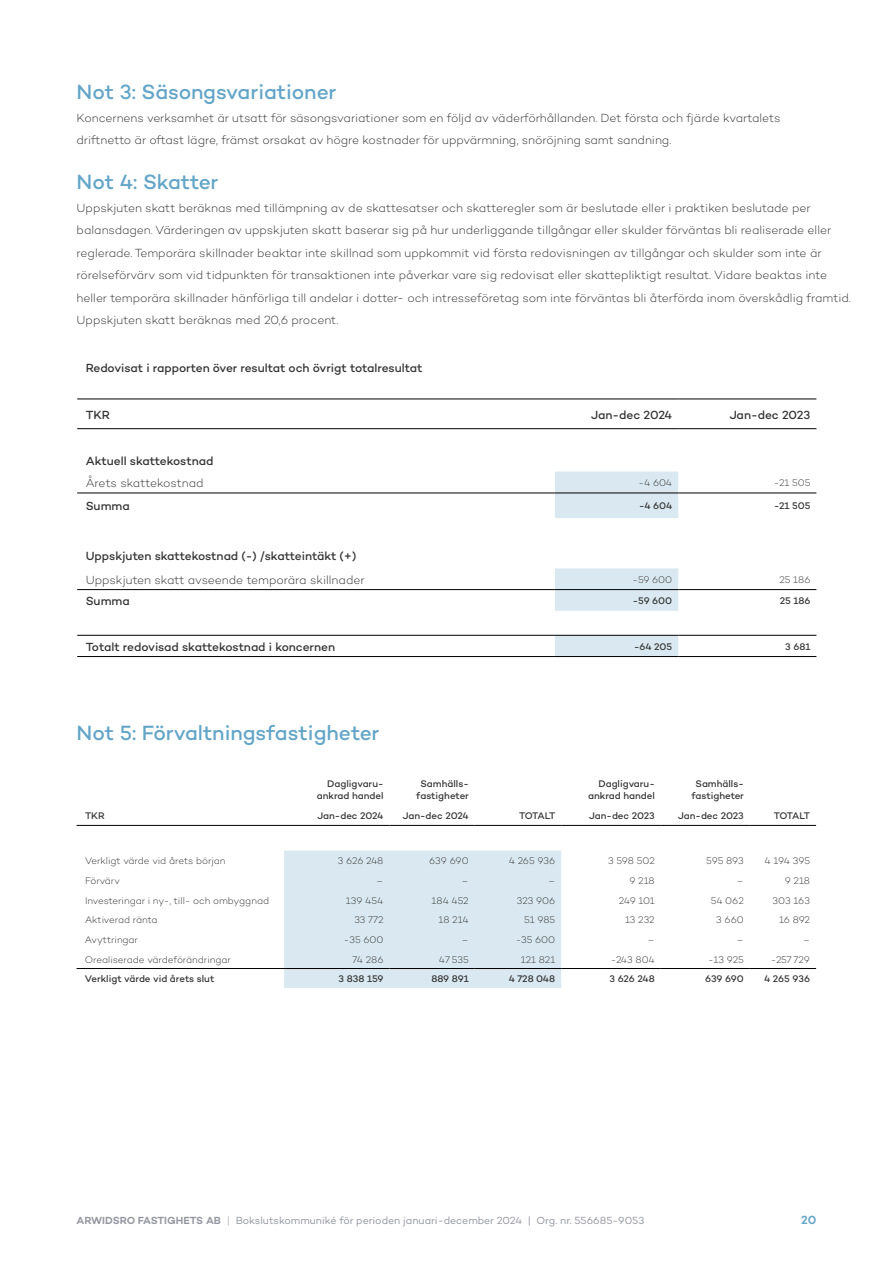
<style>
.page{position:relative;width:893px;height:1263px;background:#fff}
.page>*{position:absolute;margin:0;border:0;box-sizing:border-box;transform-origin:0 0}
.t1{font:500 21px "Campton";letter-spacing:-.005em;color:#63a5c8}
.t2{font:300 12px/22.5px "Campton";letter-spacing:-.005em;color:#333}
.t3{font:500 12px "Campton";letter-spacing:-.005em;color:#333}
.t4{font:600 12px "Campton";color:#63a5c8}
.t5{font:10.5px "Campton";color:#93959f}
.t6{font:300 9.75px "Campton";color:#333}
.t7{font:500 9.75px/11.7px "Campton";color:#333;text-align:right}
.s1{font-weight:600}
.s2{font-weight:300}
</style>
<div class="page">
<svg style="left:555px;top:471px;width:123px;height:185px"></svg>
<hr style="left:77px;top:399px;width:478px;height:1px;background:#000">
<hr style="left:555px;top:399px;width:123px;height:1px;background:#000">
<hr style="left:678px;top:399px;width:138px;height:1px;background:#000">
<hr style="left:77px;top:428px;width:478px;height:1px;background:#000">
<hr style="left:555px;top:428px;width:123px;height:1px;background:#000">
<hr style="left:678px;top:428px;width:138px;height:1px;background:#000">
<hr style="left:77px;top:493px;width:478px;height:1px;background:#000">
<hr style="left:555px;top:493px;width:123px;height:1px;background:#000">
<hr style="left:678px;top:493px;width:138px;height:1px;background:#000">
<hr style="left:77px;top:589px;width:478px;height:1px;background:#000">
<hr style="left:555px;top:589px;width:123px;height:1px;background:#000">
<hr style="left:678px;top:589px;width:138px;height:1px;background:#000">
<hr style="left:77px;top:635px;width:478px;height:1px;background:#000">
<hr style="left:555px;top:635px;width:123px;height:1px;background:#000">
<hr style="left:678px;top:635px;width:138px;height:1px;background:#000">
<hr style="left:77px;top:656px;width:478px;height:1px;background:#000">
<hr style="left:555px;top:656px;width:123px;height:1px;background:#000">
<hr style="left:678px;top:656px;width:138px;height:1px;background:#000">
<div style="left:284px;top:850px;width:277px;height:138px;background:#dae9f1"></div>
<hr style="left:77px;top:825px;width:207px;height:1px;background:#000">
<hr style="left:284px;top:825px;width:105px;height:1px;background:#000">
<hr style="left:389px;top:825px;width:86px;height:1px;background:#000">
<hr style="left:475px;top:825px;width:86px;height:1px;background:#000">
<hr style="left:561px;top:825px;width:100px;height:1px;background:#000">
<hr style="left:661px;top:825px;width:89px;height:1px;background:#000">
<hr style="left:750px;top:825px;width:66px;height:1px;background:#000">
<hr style="left:77px;top:968px;width:207px;height:1px;background:#000">
<hr style="left:284px;top:968px;width:105px;height:1px;background:#000">
<hr style="left:389px;top:968px;width:86px;height:1px;background:#000">
<hr style="left:475px;top:968px;width:86px;height:1px;background:#000">
<hr style="left:561px;top:968px;width:100px;height:1px;background:#000">
<hr style="left:661px;top:968px;width:89px;height:1px;background:#000">
<hr style="left:750px;top:968px;width:66px;height:1px;background:#000">
<h1 class="t1" style="left:77px;top:79px;width:261px">Not 3: Säsongsvariationer</h1>
<p class="t2" style="left:77px;top:106px;width:705px">Koncernens verksamhet är utsatt för säsongsvariationer som en följd av väderförhållanden. Det första och fjärde kvartalets driftnetto är oftast lägre, främst orsakat av högre kostnader för uppvärmning, snöröjning samt sandning.</p>
<h1 class="t1" style="left:77px;top:169px;width:143px">Not 4: Skatter</h1>
<p class="t2" style="left:77px;top:196px;width:776px">Uppskjuten skatt beräknas med tillämpning av de skattesatser och skatteregler som är beslutade eller i praktiken beslutade per balansdagen. Värderingen av uppskjuten skatt baserar sig på hur underliggande tillgångar eller skulder förväntas bli realiserade eller reglerade. Temporära skillnader beaktar inte skillnad som uppkommit vid första redovisningen av tillgångar och skulder som inte är rörelseförvärv som vid tidpunkten för transaktionen inte påverkar vare sig redovisat eller skattepliktigt resultat. Vidare beaktas inte heller temporära skillnader hänförliga till andelar i dotter- och intresseföretag som inte förväntas bli återförda inom överskådlig framtid.<br>Uppskjuten skatt beräknas med 20,6 procent.</p>
<p class="t3" style="left:86px;top:360px;width:338px">Redovisat i rapporten över resultat och övrigt totalresultat</p>
<p class="t3" style="left:86px;top:407px;width:26px">TKR</p>
<p class="t3" style="left:591px;top:407px;width:83px">Jan-dec 2024</p>
<p class="t3" style="left:730px;top:407px;width:82px">Jan-dec 2023</p>
<p class="t3" style="left:86px;top:454px;width:129px">Aktuell skattekostnad</p>
<p class="t2" style="left:86px;top:471px;width:119px">Årets skattekostnad</p>
<p class="t6" style="left:639px;top:477px;width:35px">-4 604</p>
<p class="t6" style="left:774px;top:477px;width:38px">-21 505</p>
<p class="t3" style="left:86px;top:498px;width:46px">Summa</p>
<p class="t7" style="left:639px;top:500px;width:35px">-4 604</p>
<p class="t7" style="left:774px;top:500px;width:38px">-21 505</p>
<p class="t3" style="left:86px;top:549px;width:272px">Uppskjuten skattekostnad (-) /skatteintäkt (+)</p>
<p class="t2" style="left:86px;top:568px;width:280px">Uppskjuten skatt avseende temporära skillnader</p>
<p class="t6" style="left:632px;top:573px;width:41px">-59 600</p>
<p class="t6" style="left:780px;top:573px;width:32px">25 186</p>
<p class="t3" style="left:86px;top:593px;width:46px">Summa</p>
<p class="t7" style="left:633px;top:595px;width:41px">-59 600</p>
<p class="t7" style="left:780px;top:595px;width:32px">25 186</p>
<p class="t3" style="left:86px;top:639px;width:251px">Totalt redovisad skattekostnad i koncernen</p>
<p class="t7" style="left:634px;top:640px;width:40px">-64 205</p>
<p class="t7" style="left:785px;top:640px;width:27px">3 681</p>
<h1 class="t1" style="left:77px;top:719px;width:304px">Not 5: Förvaltningsfastigheter</h1>
<p class="t7" style="left:317px;top:778px;width:68px">Dagligvaru&shy;ankrad handel</p>
<p class="t7" style="left:416px;top:778px;width:54px;text-align:center">Samhälls&shy;fastigheter</p>
<p class="t7" style="left:588px;top:778px;width:68px">Dagligvaru&shy;ankrad handel</p>
<p class="t7" style="left:691px;top:778px;width:54px;text-align:center">Samhälls&shy;fastigheter</p>
<p class="t7" style="left:85px;top:810px;width:21px">TKR</p>
<p class="t7" style="left:318px;top:810px;width:67px">Jan-dec 2024</p>
<p class="t7" style="left:403px;top:810px;width:67px">Jan-dec 2024</p>
<p class="t7" style="left:519px;top:810px;width:38px">TOTALT</p>
<p class="t7" style="left:589px;top:810px;width:67px">Jan-dec 2023</p>
<p class="t7" style="left:678px;top:810px;width:67px">Jan-dec 2023</p>
<p class="t7" style="left:774px;top:810px;width:38px">TOTALT</p>
<p class="t6" style="left:85px;top:855px;width:142px">Verkligt värde vid årets början</p>
<p class="t6" style="left:338px;top:855px;width:47px">3 626 248</p>
<p class="t6" style="left:429px;top:855px;width:41px">639 690</p>
<p class="t6" style="left:509px;top:855px;width:48px">4 265 936</p>
<p class="t6" style="left:608px;top:855px;width:48px">3 598 502</p>
<p class="t6" style="left:706px;top:855px;width:39px">595 893</p>
<p class="t6" style="left:765px;top:855px;width:47px">4 194 395</p>
<p class="t6" style="left:85px;top:875px;width:36px">Förvärv</p>
<p class="t6" style="left:376px;top:875px;width:9px">–</p>
<p class="t6" style="left:461px;top:875px;width:9px">–</p>
<p class="t6" style="left:548px;top:875px;width:9px">–</p>
<p class="t6" style="left:629px;top:875px;width:27px">9 218</p>
<p class="t6" style="left:736px;top:875px;width:9px">–</p>
<p class="t6" style="left:785px;top:875px;width:27px">9 218</p>
<p class="t6" style="left:85px;top:895px;width:186px">Investeringar i ny-, till- och ombyggnad</p>
<p class="t6" style="left:346px;top:895px;width:39px">139 454</p>
<p class="t6" style="left:432px;top:895px;width:39px">184 452</p>
<p class="t6" style="left:517px;top:895px;width:40px">323 906</p>
<p class="t6" style="left:619px;top:895px;width:37px">249 101</p>
<p class="t6" style="left:711px;top:895px;width:35px">54 062</p>
<p class="t6" style="left:773px;top:895px;width:39px">303 163</p>
<p class="t6" style="left:85px;top:914px;width:74px">Aktiverad ränta</p>
<p class="t6" style="left:354px;top:914px;width:31px">33 772</p>
<p class="t6" style="left:439px;top:914px;width:32px">18 214</p>
<p class="t6" style="left:524px;top:914px;width:33px">51 985</p>
<p class="t6" style="left:625px;top:914px;width:31px">13 232</p>
<p class="t6" style="left:716px;top:914px;width:29px">3 660</p>
<p class="t6" style="left:779px;top:914px;width:33px">16 892</p>
<p class="t6" style="left:85px;top:934px;width:54px">Avyttringar</p>
<p class="t6" style="left:344px;top:934px;width:41px">-35 600</p>
<p class="t6" style="left:461px;top:934px;width:9px">–</p>
<p class="t6" style="left:516px;top:934px;width:41px">-35 600</p>
<p class="t6" style="left:647px;top:934px;width:9px">–</p>
<p class="t6" style="left:736px;top:934px;width:9px">–</p>
<p class="t6" style="left:803px;top:934px;width:9px">–</p>
<p class="t6" style="left:85px;top:953px;width:147px">Orealiserade värdeförändringar</p>
<p class="t6" style="left:353px;top:953px;width:32px">74 286</p>
<p class="t6" style="left:439px;top:953px;width:31px">47 535</p>
<p class="t6" style="left:521px;top:953px;width:36px">121 821</p>
<p class="t6" style="left:611px;top:953px;width:45px">-243 804</p>
<p class="t6" style="left:708px;top:953px;width:37px">-13 925</p>
<p class="t6" style="left:771px;top:953px;width:41px">-257 729</p>
<p class="t7" style="left:85px;top:973px;width:131px">Verkligt värde vid årets slut</p>
<p class="t7" style="left:339px;top:973px;width:46px">3 838 159</p>
<p class="t7" style="left:431px;top:973px;width:39px">889 891</p>
<p class="t7" style="left:509px;top:973px;width:48px">4 728 048</p>
<p class="t7" style="left:609px;top:973px;width:47px">3 626 248</p>
<p class="t7" style="left:705px;top:973px;width:40px">639 690</p>
<p class="t7" style="left:764px;top:973px;width:47px">4 265 936</p>
<p class="t5" style="left:77px;top:1214px;width:569px"><span class="s1">ARWIDSRO FASTIGHETS AB</span> <span class="s2">|</span> Bokslutskommuniké för perioden januari-december 2024 | Org. nr. 556685-9053</p>
<p class="t4" style="left:801px;top:1212px;width:17px">20</p>
</div>
